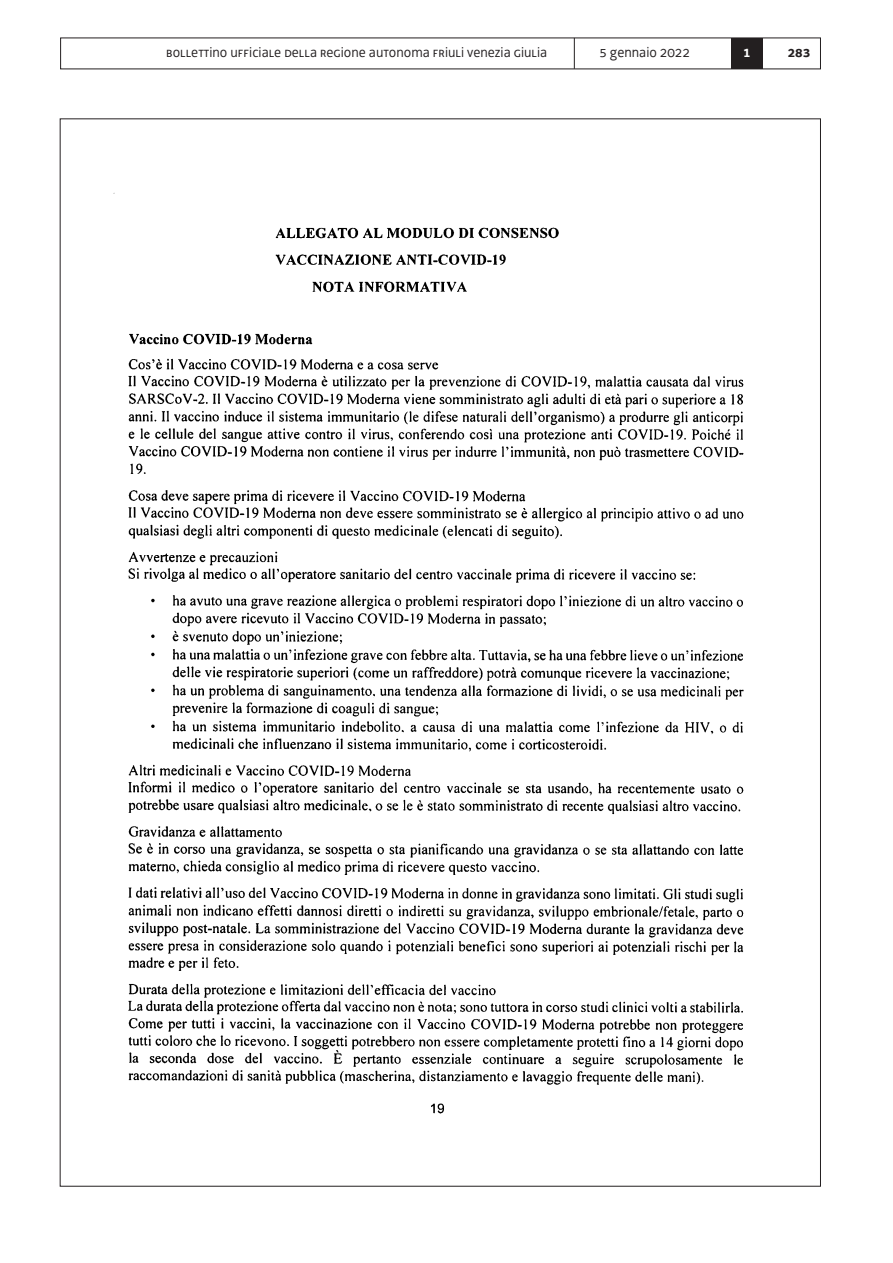
<style>
.page{position:relative;width:893px;height:1263px;background:#fff}
.page>*{position:absolute;margin:0;border:0;box-sizing:border-box;transform-origin:0 0}
.t1{font:15px "Decima UNI";color:#231f20}
.t2{font:15px "Decima WE";color:#231f20}
.t3{font:700 15px "Decima WE";color:#231f20}
.t4{font:700 15px "Decima WE";color:#fff}
</style>
<div class="page">
<div style="left:731px;top:38px;width:32px;height:31px;background:#231f20"></div>
<hr style="left:574px;top:38px;width:1px;height:31px;background:#231f20">
<img style="left:113px;top:192px;width:631px;height:922px">
<p class="t1" style="left:166px;top:43px;width:382px">bollettino ufficiale della regione autonoma friuli venezia giulia</p>
<p class="t2" style="left:599px;top:43px;width:92px">5 gennaio 2022</p>
<p class="t4" style="left:743px;top:43px;width:9px">1</p>
<p class="t3" style="left:788px;top:43px;width:24px">283</p>
</div>
